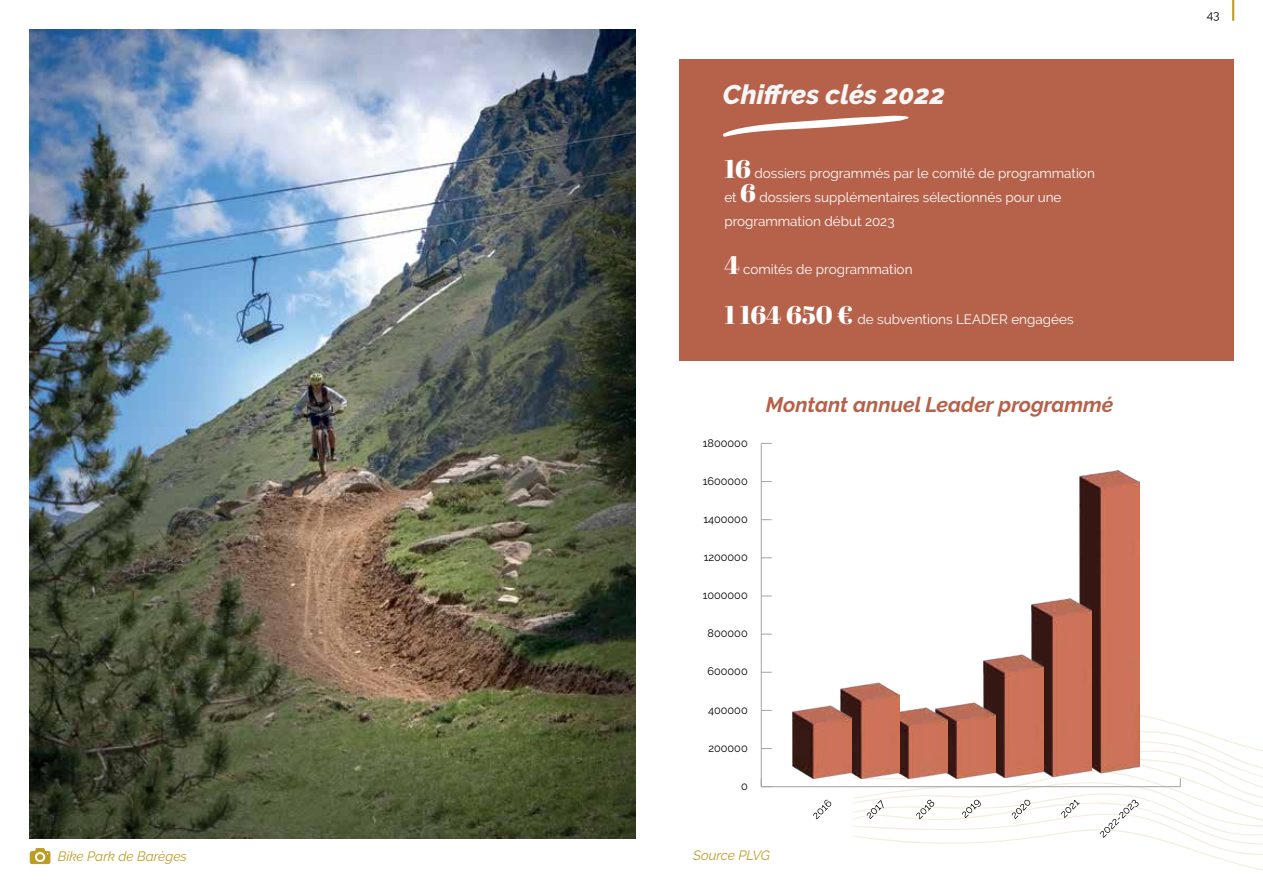
<style>
.page{position:relative;width:1263px;height:893px;background:#fff}
.page>*{position:absolute;margin:0;border:0;box-sizing:border-box;transform-origin:0 0}
.t1{font:italic 800 27px "Raleway";color:#f5f6f6}
.t2{font:italic 700 21px "Raleway";color:#b6624b}
.t3{font:13.5px/24px "Raleway";color:#fff}
.t4{font:italic 13.5px "Raleway";color:#be9d26}
.t5{font:12px "Raleway";color:#000101}
.t6{font:10.95px "Raleway";color:#000}
.s1{font-family:"Abril Fatface";font-size:25.5px}
</style>
<div class="page">
<hr style="left:1232px;top:0;width:2px;height:21px;background:#be9d26">
<div style="left:679px;top:60px;width:554px;height:301px;background:#b6624b"></div>
<svg style="left:723px;top:116px;width:185px;height:21px"></svg>
<img style="left:30px;top:30px;width:605px;height:809px">
<svg style="left:30px;top:848px;width:20px;height:16px"></svg>
<hr style="left:761px;top:786px;width:419px;height:1px;background:#a1a3a5">
<hr style="left:761px;top:443px;width:1px;height:344px;background:#a1a3a5">
<svg style="left:813px;top:800px;width:18px;height:19px"></svg>
<svg style="left:852px;top:712px;width:411px;height:159px"></svg>
<img style="left:1079px;top:471px;width:60px;height:302px">
<img style="left:1031px;top:598px;width:60px;height:178px">
<img style="left:984px;top:655px;width:59px;height:122px">
<img style="left:946px;top:702px;width:50px;height:77px">
<img style="left:888px;top:707px;width:60px;height:72px">
<img style="left:840px;top:683px;width:60px;height:95px">
<img style="left:792px;top:705px;width:60px;height:74px">
<p class="t4" style="left:58px;top:848px;width:131px">Bike Park de Barèges</p>
<h1 class="t1" style="left:723px;top:79px;width:224px">Chiffres clés 2022</h1>
<p class="t3" style="left:724px;top:161px;width:372px"><span class="s1">16</span> dossiers programmés par le comité de programmation et <span class="s1">6</span> dossiers supplémentaires sélectionnés pour une programmation début 2023</p>
<p class="t3" style="left:724px;top:258px;width:190px"><span class="s1">4</span> comités de programmation</p>
<p class="t3" style="left:724px;top:307px;width:351px"><span class="s1">1 164 650 €</span> de subventions LEADER engagées</p>
<p class="t6" style="left:703px;top:436px;width:46px">1800000</p>
<p class="t6" style="left:703px;top:474px;width:46px">1600000</p>
<p class="t6" style="left:703px;top:513px;width:46px">1400000</p>
<p class="t6" style="left:704px;top:551px;width:45px">1200000</p>
<p class="t6" style="left:703px;top:589px;width:46px">1000000</p>
<p class="t6" style="left:708px;top:627px;width:42px">800000</p>
<p class="t6" style="left:707px;top:665px;width:42px">600000</p>
<p class="t6" style="left:708px;top:703px;width:41px">400000</p>
<p class="t6" style="left:708px;top:741px;width:41px">200000</p>
<p class="t6" style="left:741px;top:780px;width:8px">0</p>
<h2 class="t2" style="left:766px;top:392px;width:349px">Montant annuel Leader programmé</h2>
<p class="t4" style="left:693px;top:847px;width:78px">Source PLVG</p>
<p class="t5" style="left:1207px;top:8px;width:14px">43</p>
</div>
